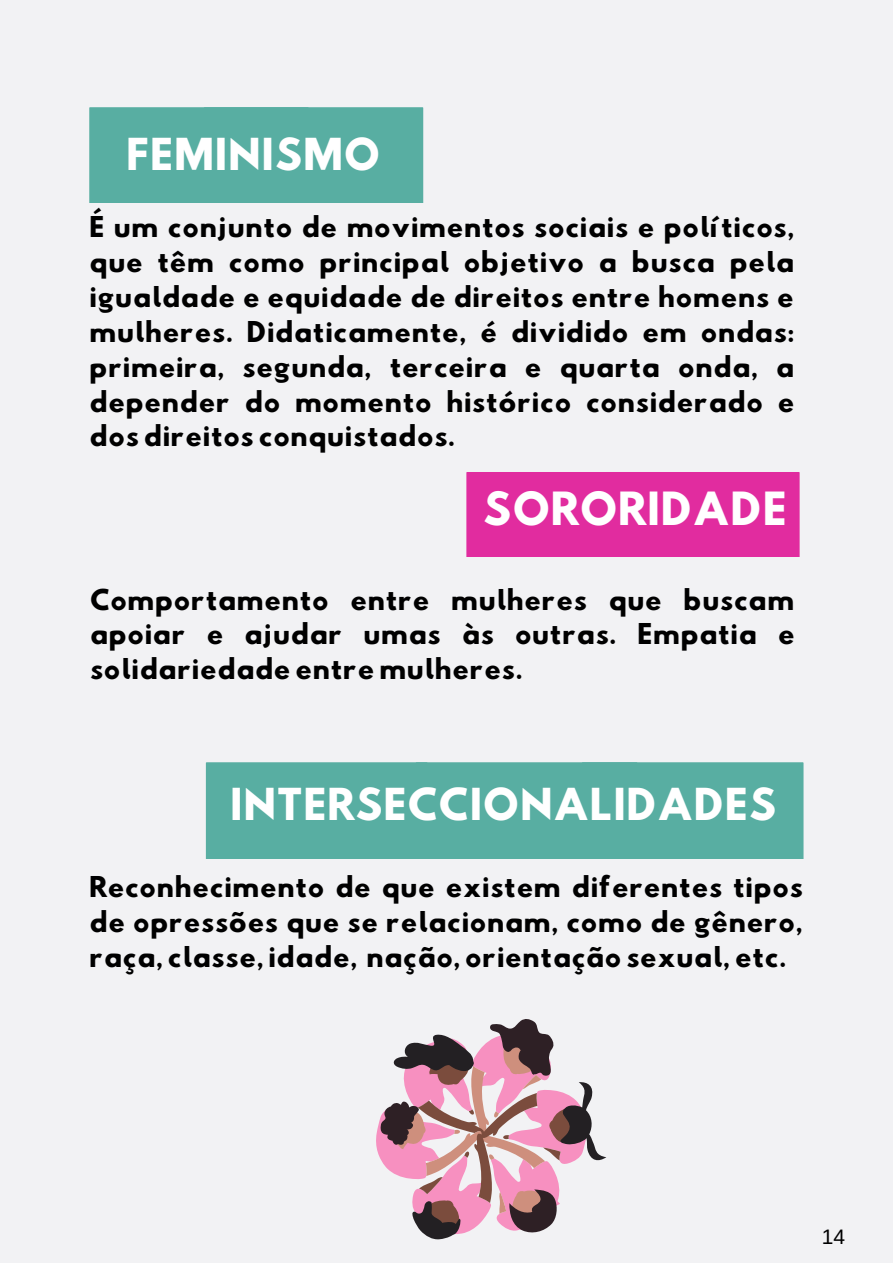
<style>
.page{position:relative;width:893px;height:1264px;background:#fff}
.page>*{position:absolute;margin:0;border:0;box-sizing:border-box;transform-origin:0 0}
.t1{font:40.5px "Hussar Bd";color:#fff}
.t2{font:39px "Hussar Bd";color:#fff}
.t3{font:25.5px/34.8px "Hussar Bd";color:#000;text-align:justify}
.t4{font:21px "Arimo";color:#000}
</style>
<div class="page">
<div style="left:0;top:0;width:892px;height:1262px;background:#f2f2f4"></div>
<svg style="left:376px;top:1019px;width:230px;height:220px"></svg>
<div style="left:89px;top:107px;width:334px;height:96px;background:#58aea2"></div>
<div style="left:466px;top:472px;width:333px;height:84px;background:#e12c9f"></div>
<div style="left:206px;top:762px;width:597px;height:97px;background:#58aea2"></div>
<h2 class="t2" style="left:126px;top:134px;width:256px">FEMINISMO</h2>
<p class="t3" style="left:89px;top:213px;width:707px">É um conjunto de movimentos sociais e políticos, que têm como principal objetivo a busca pela igualdade e equidade de direitos entre homens e mulheres. Didaticamente, é dividido em ondas: primeira, segunda, terceira e quarta onda, a depender do momento histórico considerado e dos direitos conquistados.</p>
<h1 class="t1" style="left:482px;top:488px;width:306px">SORORIDADE</h1>
<p class="t3" style="left:90px;top:585px;width:706px">Comportamento entre mulheres que buscam apoiar e ajudar umas às outras. Empatia e solidariedade entre mulheres.</p>
<h2 class="t2" style="left:230px;top:785px;width:548px">INTERSECCIONALIDADES</h2>
<p class="t3" style="left:89px;top:872px;width:715px">Reconhecimento de que existem diferentes tipos de opressões que se relacionam, como de gênero, raça, classe, idade, nação, orientação sexual, etc.</p>
<p class="t4" style="left:821px;top:1224px;width:25px">14</p>
</div>
